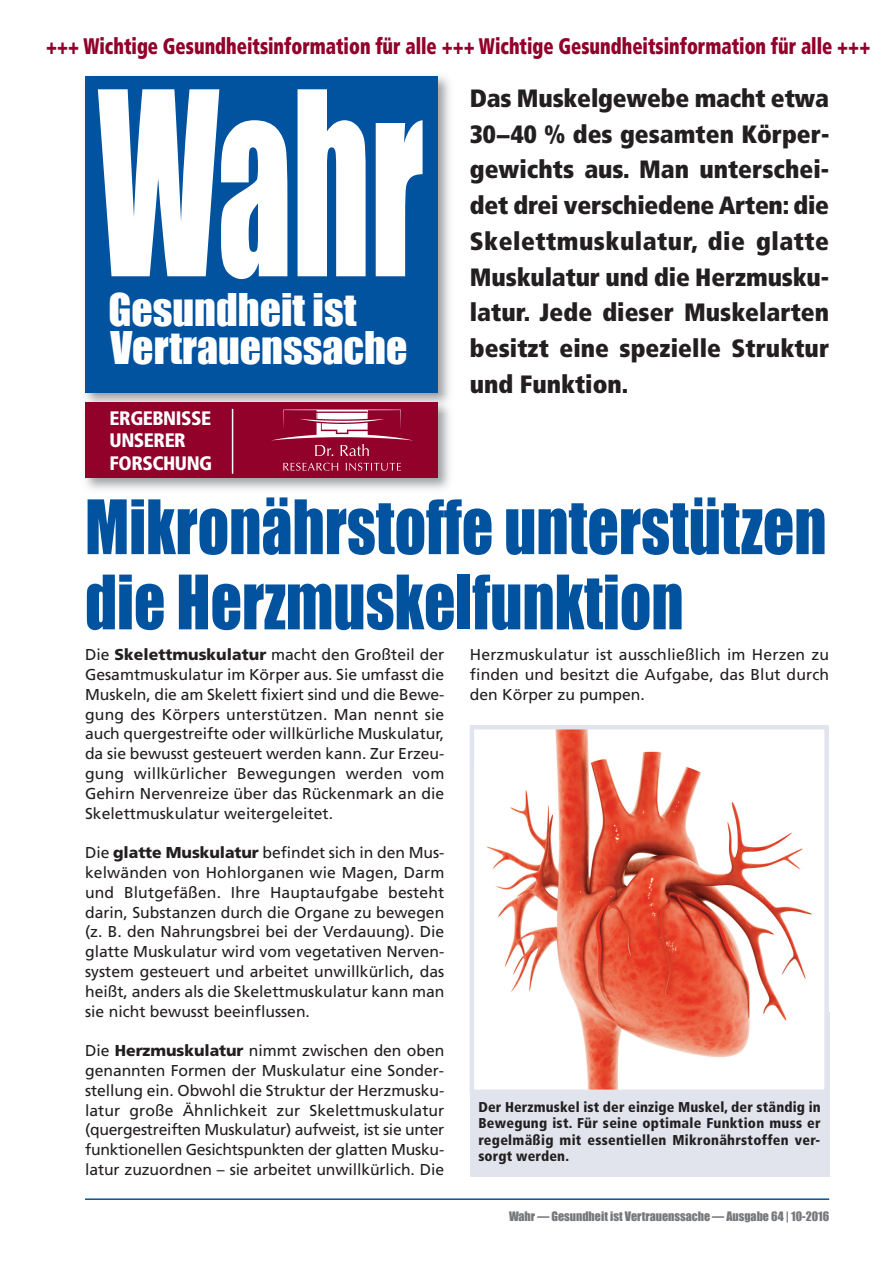
<style>
.page{position:relative;width:893px;height:1263px;background:#fff}
.page>*{position:absolute;margin:0;border:0;box-sizing:border-box;transform-origin:0 0}
.t1{font:236.55px "Impact";color:#fff;scale:.63 1}
.t2{font:69.3px/75.2px "Impact";color:#0153a0;scale:.89 1}
.t3{font:41.4px/38.4px "Impact";color:#fff}
.t4{font:900 condensed 25.05px/35.7px "Frutiger LT";color:#231f20;text-align:justify}
.t5{font:900 condensed 22.5px "Frutiger LT";color:#91012a;scale:.82 1}
.t6{font:900 condensed 19.5px/22.5px "Frutiger LT";letter-spacing:-.025em;color:#fff}
.t7{font:15.75px/19.8px "Frutiger LT";color:#231f20;text-align:justify}
.t8{font:900 condensed 14.25px/16.5px "Frutiger LT";letter-spacing:.02em;color:#231f20;text-align:justify}
.t9{font:12px "Impact";color:#76787b}
.s1{font-weight:900}
</style>
<div class="page">
<img style="left:85px;top:76px;width:365px;height:414px">
<div style="left:85px;top:77px;width:353px;height:316px;background:#0153a0"></div>
<div style="left:85px;top:402px;width:353px;height:76px;background:#91012a"></div>
<svg style="left:283px;top:463px;width:55px;height:8px"></svg>
<svg style="left:346px;top:463px;width:55px;height:8px"></svg>
<svg style="left:271px;top:409px;width:142px;height:47px"></svg>
<img style="left:317px;top:413px;width:50px;height:6px">
<img style="left:322px;top:423px;width:46px;height:10px">
<hr style="left:232px;top:409px;width:1px;height:65px;background:#fff">
<div style="left:470px;top:1012px;width:359px;height:164px;background:#e1e4ed"></div>
<img style="left:475px;top:730px;width:349px;height:359px">
<div style="left:470px;top:725px;width:359px;height:369px;border:4px solid #e1e4ed"></div>
<hr style="left:85px;top:1198px;width:744px;height:2px;background:#0153a0">
<h3 class="t5" style="left:46px;top:37px;width:1007px">+++ Wichtige Gesundheitsinformation für alle +++ Wichtige Gesundheitsinformation für alle +++</h3>
<h1 class="t1" style="left:98px;top:38px;width:519px">Wahr</h1>
<h3 class="t3" style="left:108px;top:290px;width:301px">Gesundheit ist<br>Vertrauenssache</h3>
<p class="t6" style="left:110px;top:408px;width:104px">ERGEBNISSE<br>UNSERER<br>FORSCHUNG</p>
<p class="t4" style="left:470px;top:82px;width:361px">Das Muskelgewebe macht etwa 30−40 % des gesamten Körper&shy;gewichts aus. Man unterschei&shy;det drei verschiedene Arten: die Skelettmuskulatur, die glatte Muskulatur und die Herzmusku&shy;latur. Jede dieser Muskelarten besitzt eine spezielle Struktur und Funktion.</p>
<h2 class="t2" style="left:85px;top:489px;width:835px">Mikronährstoffe unterstützen die Herzmuskelfunktion</h2>
<p class="t7" style="left:85px;top:646px;width:361px">Die <span class="s1">Skelettmuskulatur</span> macht den Großteil der Gesamtmuskulatur im Körper aus. Sie umfasst die Muskeln, die am Skelett fixiert sind und die Bewe&shy;gung des Körpers unterstützen. Man nennt sie auch quergestreifte oder willkürliche Muskulatur, da sie bewusst gesteuert werden kann. Zur Erzeu&shy;gung willkürlicher Bewegungen werden vom Gehirn Nervenreize über das Rückenmark an die Skelettmuskulatur weitergeleitet.</p>
<p class="t7" style="left:85px;top:844px;width:361px">Die <span class="s1">glatte Muskulatur</span> befindet sich in den Mus&shy;kelwänden von Hohlorganen wie Magen, Darm und Blutgefäßen. Ihre Hauptaufgabe besteht darin, Substanzen durch die Organe zu bewegen (z. B. den Nahrungsbrei bei der Verdauung). Die glatte Muskulatur wird vom vegetativen Nerven&shy;system gesteuert und arbeitet unwillkürlich, das heißt, anders als die Skelettmuskulatur kann man sie nicht bewusst beeinflussen.</p>
<p class="t7" style="left:85px;top:1042px;width:361px">Die <span class="s1">Herzmuskulatur</span> nimmt zwischen den oben genannten Formen der Muskulatur eine Sonder&shy;stellung ein. Obwohl die Struktur der Herzmusku&shy;latur große Ähnlichkeit zur Skelettmuskulatur (quergestreiften Muskulatur) aufweist, ist sie unter funktionellen Gesichtspunkten der glatten Musku&shy;latur zuzuordnen – sie arbeitet unwillkürlich. Die</p>
<p class="t7" style="left:470px;top:646px;width:361px">Herzmuskulatur ist ausschließlich im Herzen zu finden und besitzt die Aufgabe, das Blut durch den Körper zu pumpen.</p>
<p class="t8" style="left:478px;top:1100px;width:344px">Der Herzmuskel ist der einzige Muskel, der ständig in Bewegung ist. Für seine optimale Funktion muss er regelmäßig mit essentiellen Mikronährstoffen ver&shy;sorgt werden.</p>
<p class="t9" style="left:509px;top:1209px;width:322px">Wahr — Gesundheit ist Vertrauenssache — Ausgabe 64 | 10-2016</p>
</div>
